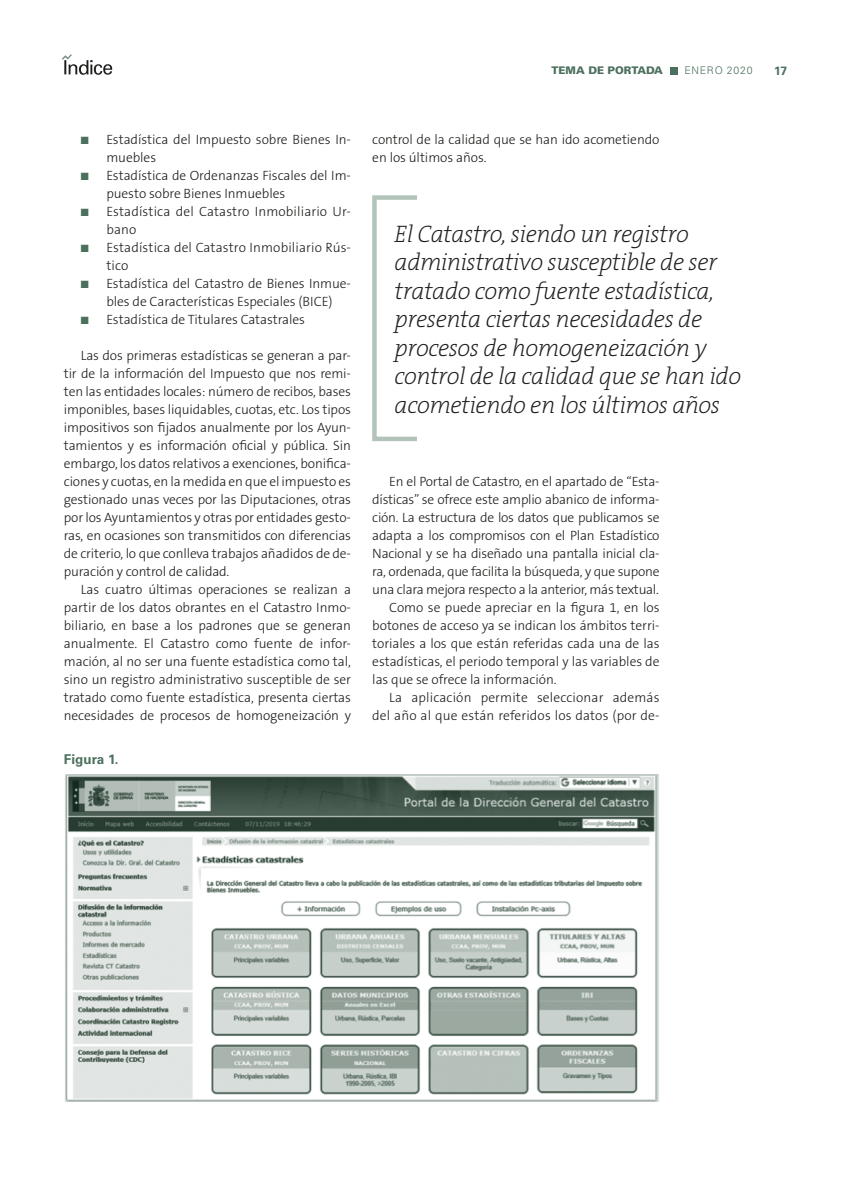
<style>
.page{position:relative;width:851px;height:1191px;background:#fff}
.page>*{position:absolute;margin:0;border:0;box-sizing:border-box;transform-origin:0 0}
.t1{font:italic 200 24px/28.5px "The Serif B2";letter-spacing:-.02em;color:#1d1d1b}
.t2{font:300 13.5px/18px "The Sans B3";letter-spacing:-.005em;color:#1d1d1b}
.t3{font:700 13.5px "Univers LT Std";color:#4b705d}
.t4{font:700 12px "Univers LT Std";color:#4b705d}
.t5{font:900 10.5px "Univers LT Std";color:#4b705d}
.t6{font:300 10.5px "Univers LT Std";letter-spacing:.07em;color:#4b705d}
.s1{color:#4b705d}
</style>
<div class="page">
<svg style="left:62px;top:54px;width:50px;height:21px"></svg>
<div style="left:670px;top:67px;width:7px;height:7px;background:#4b705d"></div>
<img style="left:65px;top:774px;width:594px;height:327px">
<div style="left:372px;top:195px;width:47px;height:246px;border:4px solid #b2c3b9"></div>
<p class="t5" style="left:551px;top:64px;width:113px">TEMA DE PORTADA</p>
<p class="t6" style="left:684px;top:64px;width:70px">ENERO 2020</p>
<p class="t4" style="left:774px;top:63px;width:14px">17</p>
<p class="t2" style="left:106px;top:131px;width:246px;text-indent:-26px"><span class="s1">■</span> Estadística del Impuesto sobre Bienes In&shy;muebles</p>
<p class="t2" style="left:106px;top:167px;width:246px;text-indent:-26px"><span class="s1">■</span> Estadística de Ordenanzas Fiscales del Im&shy;puesto sobre Bienes Inmuebles</p>
<p class="t2" style="left:106px;top:203px;width:246px;text-indent:-26px"><span class="s1">■</span> Estadística del Catastro Inmobiliario Ur&shy;bano</p>
<p class="t2" style="left:106px;top:239px;width:246px;text-indent:-26px"><span class="s1">■</span> Estadística del Catastro Inmobiliario Rús&shy;tico</p>
<p class="t2" style="left:81px;top:275px;width:272px;text-align:center"><span class="s1">■</span> Estadística del Catastro de Bienes Inmue&shy;bles de Características Especiales (BICE)</p>
<p class="t2" style="left:81px;top:311px;width:226px"><span class="s1">■</span> Estadística de Titulares Catastrales</p>
<p class="t2" style="left:64px;top:347px;width:289px;text-align:justify;text-indent:17px">Las dos primeras estadísticas se generan a par&shy;tir de la información del Impuesto que nos remi&shy;ten las entidades locales: número de recibos, bases imponibles, bases liquidables, cuotas, etc. Los tipos impositivos son fijados anualmente por los Ayun&shy;tamientos y es información oficial y pública. Sin embargo, los datos relativos a exenciones, bonifica&shy;ciones y cuotas, en la medida en que el impuesto es gestionado unas veces por las Diputaciones, otras por los Ayuntamientos y otras por entidades gesto&shy;ras, en ocasiones son transmitidos con diferencias de criterio, lo que conlleva trabajos añadidos de de&shy;puración y control de calidad.</p>
<p class="t2" style="left:64px;top:581px;width:289px;text-align:justify;text-indent:17px">Las cuatro últimas operaciones se realizan a partir de los datos obrantes en el Catastro Inmo&shy;biliario, en base a los padrones que se generan anualmente. El Catastro como fuente de infor&shy;mación, al no ser una fuente estadística como tal, sino un registro administrativo susceptible de ser tratado como fuente estadística, presenta ciertas necesidades de procesos de homogeneización y</p>
<p class="t3" style="left:64px;top:752px;width:56px">Figura 1.</p>
<p class="t2" style="left:372px;top:131px;width:289px">control de la calidad que se han ido acometiendo en los últimos años.</p>
<h1 class="t1" style="left:394px;top:220px;width:348px">El Catastro, siendo un registro administrativo susceptible de ser tratado como fuente estadística, presenta ciertas necesidades de procesos de homogeneización y control de la calidad que se han ido acometiendo en los últimos años</h1>
<p class="t2" style="left:389px;top:473px;width:272px">En el Portal de Catastro, en el apartado de “Esta-</p>
<p class="t2" style="left:372px;top:491px;width:289px">dísticas” se ofrece este amplio abanico de informa-</p>
<p class="t2" style="left:372px;top:509px;width:289px">ción. La estructura de los datos que publicamos se</p>
<p class="t2" style="left:372px;top:527px;width:289px">adapta a los compromisos con el Plan Estadístico</p>
<p class="t2" style="left:372px;top:545px;width:289px">Nacional y se ha diseñado una pantalla inicial cla-</p>
<p class="t2" style="left:372px;top:563px;width:289px">ra, ordenada, que facilita la búsqueda, y que supone</p>
<p class="t2" style="left:372px;top:581px;width:288px">una clara mejora respecto a la anterior, más textual.</p>
<p class="t2" style="left:389px;top:599px;width:272px">Como se puede apreciar en la figura 1, en los</p>
<p class="t2" style="left:372px;top:617px;width:289px">botones de acceso ya se indican los ámbitos terri-</p>
<p class="t2" style="left:372px;top:635px;width:289px">toriales a los que están referidas cada una de las</p>
<p class="t2" style="left:372px;top:653px;width:289px">estadísticas, el periodo temporal y las variables de</p>
<p class="t2" style="left:372px;top:671px;width:186px">las que se ofrece la información.</p>
<p class="t2" style="left:389px;top:689px;width:272px">La aplicación permite seleccionar además</p>
<p class="t2" style="left:372px;top:707px;width:289px">del año al que están referidos los datos (por de-</p>
</div>
